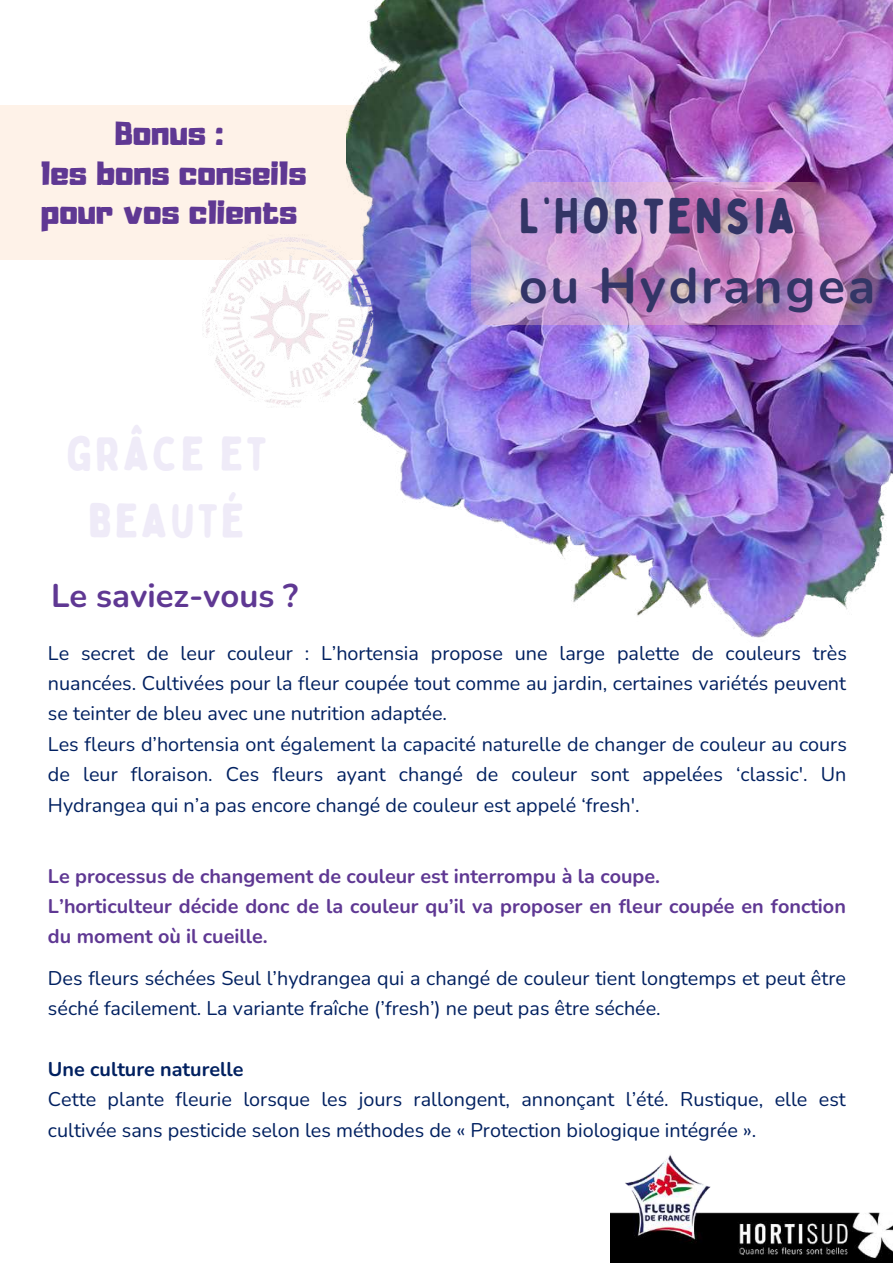
<style>
.page{position:relative;width:893px;height:1264px;background:#fff}
.page>*{position:absolute;margin:0;border:0;box-sizing:border-box;transform-origin:0 0}
.t1{font:49.8px "Bobby Jones Soft";letter-spacing:.055em;color:#333566}
.t2{font:700 49.8px "Nunito";letter-spacing:.055em;color:#333566}
.t3{font:700 32.85px "Nunito";color:#5f3893}
.t4{font:29.55px/39.5px "Adumu";letter-spacing:.015em;color:#5f3893;text-align:center}
.t5{font:19.8px/30.3px "Nunito";color:#002060}
.t6{font:700 19.8px/30.3px "Nunito";color:#5f3893}
.t7{font:700 19.8px "Nunito";color:#002060}
</style>
<div class="page">
<div style="left:0;top:105px;width:892px;height:154px;background:#fef2e8"></div>
<img style="left:347px;top:0;width:545px;height:638px">
<img style="left:471px;top:182px;width:415px;height:142px">
<img style="left:610px;top:1154px;width:282px;height:108px">
<img style="left:203px;top:234px;width:173px;height:173px">
<h3 class="t4" style="left:41px;top:116px;width:267px">Bonus :<br>les bons conseils pour vos clients</h3>
<h1 class="t1" style="left:519px;top:185px;width:278px">L’HORTENSIA</h1>
<h1 class="t2" style="left:519px;top:252px;width:357px">ou Hydrangea</h1>
<h2 class="t3" style="left:51px;top:574px;width:248px">Le saviez-vous ?</h2>
<p class="t5" style="left:48px;top:638px;width:800px">Le secret de leur couleur : L’hortensia propose une large palette de couleurs très nuancées. Cultivées pour la fleur coupée tout comme au jardin, certaines variétés peuvent se teinter de bleu avec une nutrition adaptée.<br>Les fleurs d’hortensia ont également la capacité naturelle de changer de couleur au cours de leur floraison. Ces fleurs ayant changé de couleur sont appelées ‘classic'. Un Hydrangea qui n’a pas encore changé de couleur est appelé ‘fresh'.</p>
<p class="t6" style="left:48px;top:861px;width:799px">Le processus de changement de couleur est interrompu à la coupe.<br>L’horticulteur décide donc de la couleur qu’il va proposer en fleur coupée en fonction du moment où il cueille.</p>
<p class="t5" style="left:48px;top:963px;width:799px">Des fleurs séchées Seul l’hydrangea qui a changé de couleur tient longtemps et peut être séché facilement. La variante fraîche (’fresh’) ne peut pas être séchée.</p>
<p class="t7" style="left:48px;top:1055px;width:197px">Une culture naturelle</p>
<p class="t5" style="left:48px;top:1084px;width:799px">Cette plante fleurie lorsque les jours rallongent, annonçant l’été. Rustique, elle est cultivée sans pesticide selon les méthodes de « Protection biologique intégrée ».</p>
</div>
